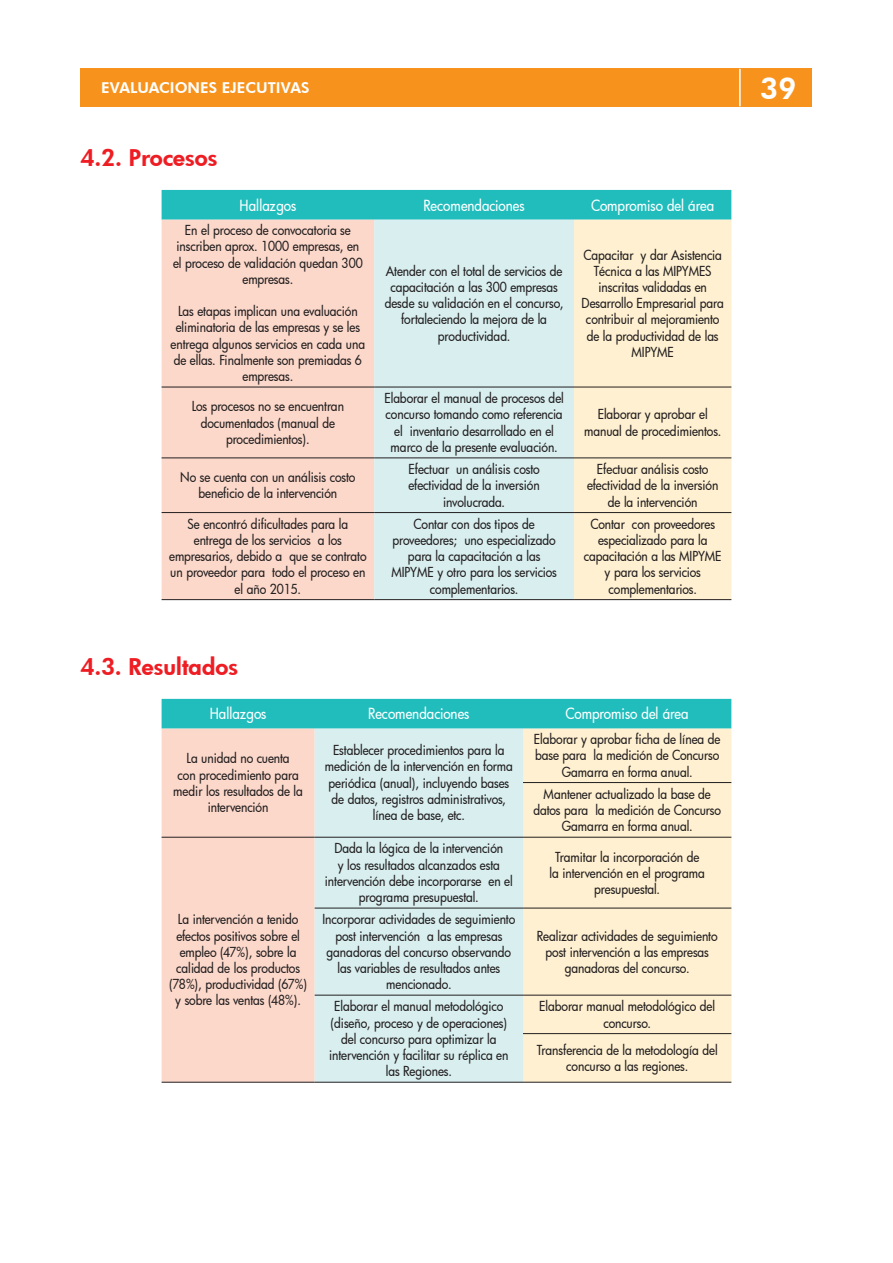
<style>
.page{position:relative;width:893px;height:1263px;background:#fff}
.page>*{position:absolute;margin:0;border:0;box-sizing:border-box;transform-origin:0 0}
.t1{font:800 30px "Futura BT";color:#fff}
.contenido{font:800 22.5px "Futura";letter-spacing:.005em;color:#ee1d23;scale:1.05 1}
.contenido-2{font:500 15px "Futura";color:#fff;scale:.9 1}
.t2{font:800 15px "Futura BT";color:#fff}
.t3{font:500 13.5px/16.2px "Futura";letter-spacing:-.005em;color:#231f20;text-align:center;scale:.9 1}
</style>
<div class="page">
<div style="left:81px;top:68px;width:731px;height:38px;background:#f7931d"></div>
<hr style="left:739px;top:69px;width:2px;height:37px;background:#fff">
<div style="left:162px;top:190px;width:569px;height:30px;background:#21bdbd"></div>
<div style="left:162px;top:220px;width:212px;height:379px;background:#fcd8ca"></div>
<div style="left:374px;top:220px;width:200px;height:379px;background:#d8eeef"></div>
<div style="left:574px;top:220px;width:157px;height:379px;background:#fef0d0"></div>
<hr style="left:162px;top:387px;width:212px;height:1px;background:#231f20">
<hr style="left:374px;top:387px;width:200px;height:1px;background:#231f20">
<hr style="left:574px;top:387px;width:157px;height:1px;background:#231f20">
<hr style="left:162px;top:458px;width:212px;height:1px;background:#231f20">
<hr style="left:374px;top:458px;width:200px;height:1px;background:#231f20">
<hr style="left:574px;top:458px;width:157px;height:1px;background:#231f20">
<hr style="left:162px;top:512px;width:212px;height:1px;background:#231f20">
<hr style="left:374px;top:512px;width:200px;height:1px;background:#231f20">
<hr style="left:574px;top:512px;width:157px;height:1px;background:#231f20">
<hr style="left:162px;top:599px;width:212px;height:1px;background:#231f20">
<hr style="left:374px;top:599px;width:200px;height:1px;background:#231f20">
<hr style="left:574px;top:599px;width:157px;height:1px;background:#231f20">
<div style="left:162px;top:699px;width:569px;height:30px;background:#21bdbd"></div>
<div style="left:162px;top:729px;width:153px;height:353px;background:#fcd8ca"></div>
<div style="left:315px;top:729px;width:208px;height:353px;background:#d8eeef"></div>
<div style="left:523px;top:729px;width:208px;height:353px;background:#fef0d0"></div>
<hr style="left:523px;top:782px;width:208px;height:1px;background:#231f20">
<hr style="left:162px;top:837px;width:153px;height:1px;background:#231f20">
<hr style="left:162px;top:1082px;width:153px;height:1px;background:#231f20">
<hr style="left:315px;top:837px;width:208px;height:1px;background:#231f20">
<hr style="left:523px;top:837px;width:208px;height:1px;background:#231f20">
<hr style="left:315px;top:908px;width:208px;height:1px;background:#231f20">
<hr style="left:523px;top:908px;width:208px;height:1px;background:#231f20">
<hr style="left:315px;top:995px;width:208px;height:1px;background:#231f20">
<hr style="left:315px;top:1082px;width:208px;height:1px;background:#231f20">
<hr style="left:523px;top:995px;width:208px;height:1px;background:#231f20">
<hr style="left:523px;top:1033px;width:208px;height:1px;background:#231f20">
<hr style="left:523px;top:1082px;width:208px;height:1px;background:#231f20">
<p class="t2" style="left:101px;top:78px;width:210px">EVALUACIONES EJECUTIVAS</p>
<h1 class="t1" style="left:760px;top:70px;width:38px">39</h1>
<p class="contenido" style="left:81px;top:142px;width:132px">4.2. Procesos</p>
<p class="contenido-2" style="left:240px;top:195px;width:65px">Hallazgos</p>
<p class="contenido-2" style="left:424px;top:195px;width:114px">Recomendaciones</p>
<p class="contenido-2" style="left:591px;top:195px;width:138px">Compromiso del área</p>
<p class="t3" style="left:173px;top:222px;width:212px">En el proceso de convocatoria se inscriben aprox. 1000 empresas, en el proceso de validación quedan 300 empresas.</p>
<p class="t3" style="left:171px;top:303px;width:218px">Las etapas implican una evaluación eliminatoria de las empresas y se les entrega algunos servicios en cada una de ellas. Finalmente son premiadas 6 empresas.</p>
<p class="t3" style="left:582px;top:246px;width:160px">Capacitar y dar Asistencia<br>Técnica a las MIPYMES inscritas validadas en<br>Desarrollo Empresarial para contribuir al mejoramiento de la productividad de las<br>MIPYME</p>
<p class="t3" style="left:385px;top:262px;width:200px">Atender con el total de servicios de capacitación a las 300 empresas desde su validación en el concurso, fortaleciendo la mejora de la productividad.</p>
<p class="t3" style="left:192px;top:398px;width:171px">Los procesos no se encuentran documentados (manual de procedimientos).</p>
<p class="t3" style="left:384px;top:390px;width:201px">Elaborar el manual de procesos del concurso tomando como referencia el inventario desarrollado en el marco de la presente evaluación.</p>
<p class="t3" style="left:584px;top:406px;width:154px">Elaborar y aprobar el manual de procedimientos.</p>
<p class="t3" style="left:180px;top:469px;width:196px">No se cuenta con un análisis costo beneficio de la intervención</p>
<p class="t3" style="left:408px;top:461px;width:147px">Efectuar un análisis costo efectividad de la inversión involucrada.</p>
<p class="t3" style="left:587px;top:461px;width:147px">Efectuar análisis costo efectividad de la inversión de la intervención</p>
<p class="t3" style="left:169px;top:515px;width:221px">Se encontró dificultades para la entrega de los servicios a los empresarios, debido a que se contrato un proveedor para todo el proceso en el año 2015.</p>
<p class="t3" style="left:391px;top:515px;width:185px">Contar con dos tipos de proveedores; uno especializado para la capacitación a las<br>MIPYME y otro para los servicios complementarios.</p>
<p class="t3" style="left:584px;top:515px;width:155px">Contar con proveedores especializado para la capacitación a las MIPYME y para los servicios complementarios.</p>
<p class="contenido" style="left:81px;top:651px;width:151px">4.3. Resultados</p>
<p class="contenido-2" style="left:210px;top:704px;width:65px">Hallazgos</p>
<p class="contenido-2" style="left:368px;top:704px;width:114px">Recomendaciones</p>
<p class="contenido-2" style="left:566px;top:704px;width:138px">Compromiso del área</p>
<p class="t3" style="left:173px;top:750px;width:146px">La unidad no cuenta<br>con procedimiento para medir los resultados de la intervención</p>
<p class="t3" style="left:325px;top:742px;width:210px">Establecer procedimientos para la medición de la intervención en forma periódica (anual), incluyendo bases de datos, registros administrativos, línea de base, etc.</p>
<p class="t3" style="left:534px;top:731px;width:209px">Elaborar y aprobar ficha de línea de base para la medición de Concurso<br>Gamarra en forma anual.</p>
<p class="t3" style="left:533px;top:785px;width:210px">Mantener actualizado la base de datos para la medición de Concurso<br>Gamarra en forma anual.</p>
<p class="t3" style="left:169px;top:911px;width:154px">La intervención a tenido efectos positivos sobre el empleo (47%), sobre la calidad de los productos (78%), productividad (67%) y sobre las ventas (48%).</p>
<p class="t3" style="left:325px;top:840px;width:210px">Dada la lógica de la intervención<br>y los resultados alcanzados esta intervención debe incorporarse en el programa presupuestal.</p>
<p class="t3" style="left:549px;top:848px;width:174px">Tramitar la incorporación de la intervención en el programa presupuestal.</p>
<p class="t3" style="left:322px;top:911px;width:216px">Incorporar actividades de seguimiento post intervención a las empresas ganadoras del concurso observando las variables de resultados antes mencionado.</p>
<p class="t3" style="left:537px;top:927px;width:202px">Realizar actividades de seguimiento post intervención a las empresas ganadoras del concurso.</p>
<p class="t3" style="left:329px;top:998px;width:201px">Elaborar el manual metodológico (diseño, proceso y de operaciones) del concurso para optimizar la intervención y facilitar su réplica en las Regiones.</p>
<p class="t3" style="left:539px;top:998px;width:197px">Elaborar manual metodológico del concurso.</p>
<p class="t3" style="left:537px;top:1041px;width:203px">Transferencia de la metodología del concurso a las regiones.</p>
</div>
